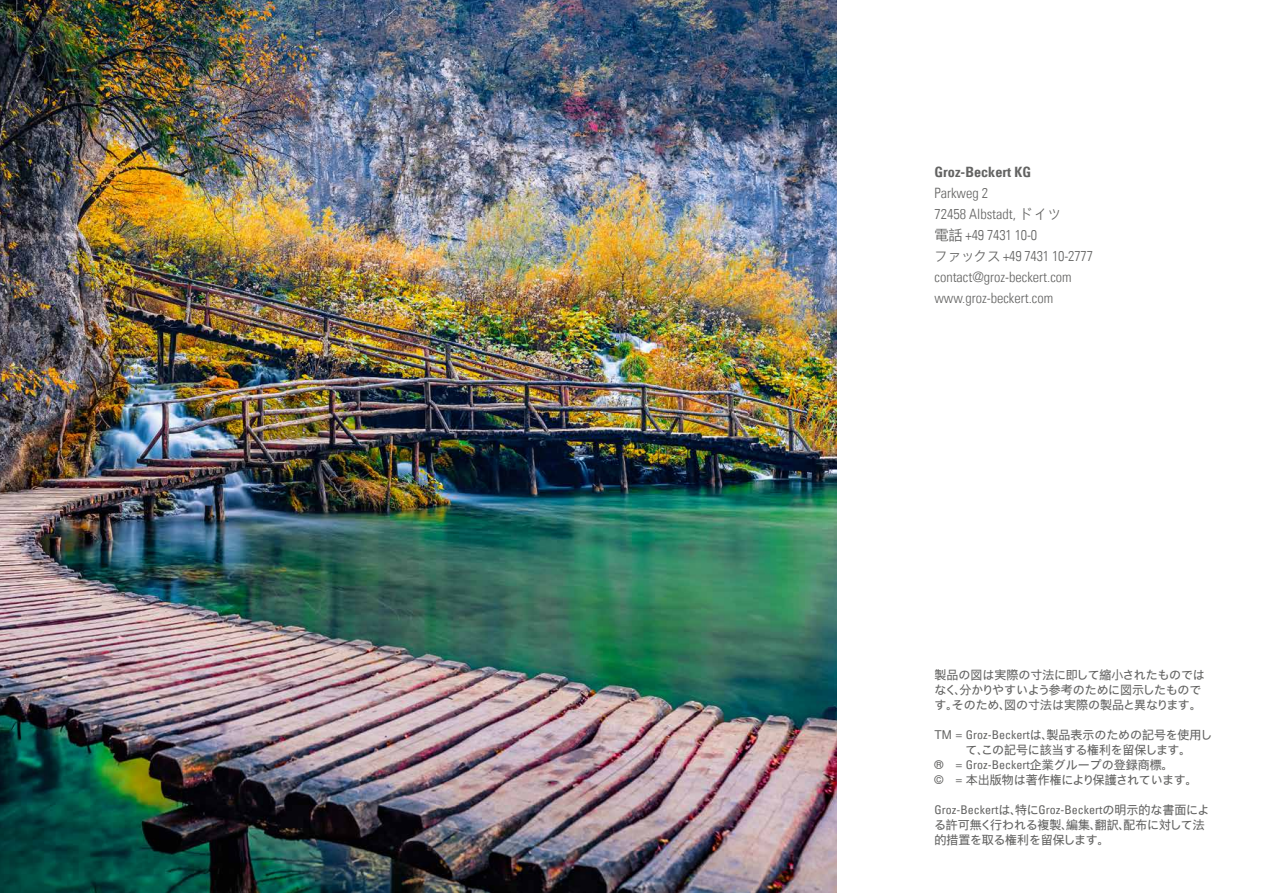
<style>
.page{position:relative;width:1263px;height:893px;background:#fff}
.page>*{position:absolute;margin:0;border:0;box-sizing:border-box;transform-origin:0 0}
.t1{font:14.25px/21px "Univers Com 47 Light Cond";color:#636362}
.t2{font:14.25px "Univers Com 67 Bold Cond";color:#636362}
.t3{font:12px/15px "Nimbus Sans Global";letter-spacing:-.01em;color:#636362}
.t4{font:condensed 12px "Univers Com 57";color:#636362}
.s1{font-family:"Nimbus Sans Global";font-weight:300}
.s2{font-family:"Univers Com 57";font-stretch:condensed}
.s3{font-family:"Nimbus Sans Global";font-stretch:normal}
</style>
<div class="page">
<img style="left:0;top:0;width:836px;height:893px">
<p class="t2" style="left:934px;top:163px;width:98px">Groz-Beckert KG</p>
<p class="t1" style="left:934px;top:182px;width:160px">Parkweg 2<br>72458 Albstadt, <span class="s1">ドイツ<br>電話</span> +49 7431 10-0<br><span class="s1">ファックス</span> +49 7431 10-2777 contact@groz-beckert.com www.groz-beckert.com</p>
<p class="t3" style="left:934px;top:667px;width:272px">製品の図は実際の寸法に即して縮小されたものではなく、分かりやすいよう参考のために図示したものです。そのため、図の寸法は実際の製品と異なります。</p>
<p class="t3" style="left:934px;top:727px;width:279px">TM = <span class="s2">Groz-Beckert</span>は、製品表示のための記号を使用し</p>
<p class="t3" style="left:966px;top:742px;width:227px">て、この記号に該当する権利を留保します。</p>
<p class="t3" style="left:934px;top:757px;width:241px">® = <span class="s2">Groz-Beckert</span>企業グループの登録商標。</p>
<p class="t3" style="left:934px;top:772px;width:264px">© = 本出版物は著作権により保護されています。</p>
<p class="t4" style="left:934px;top:802px;width:276px">Groz-Beckert<span class="s3">は、特に</span>Groz-Beckert<span class="s3">の明示的な書面によ</span></p>
<p class="t3" style="left:934px;top:817px;width:272px">る許可無く行われる複製、編集、翻訳、配布に対して法的措置を取る権利を留保します。</p>
</div>
